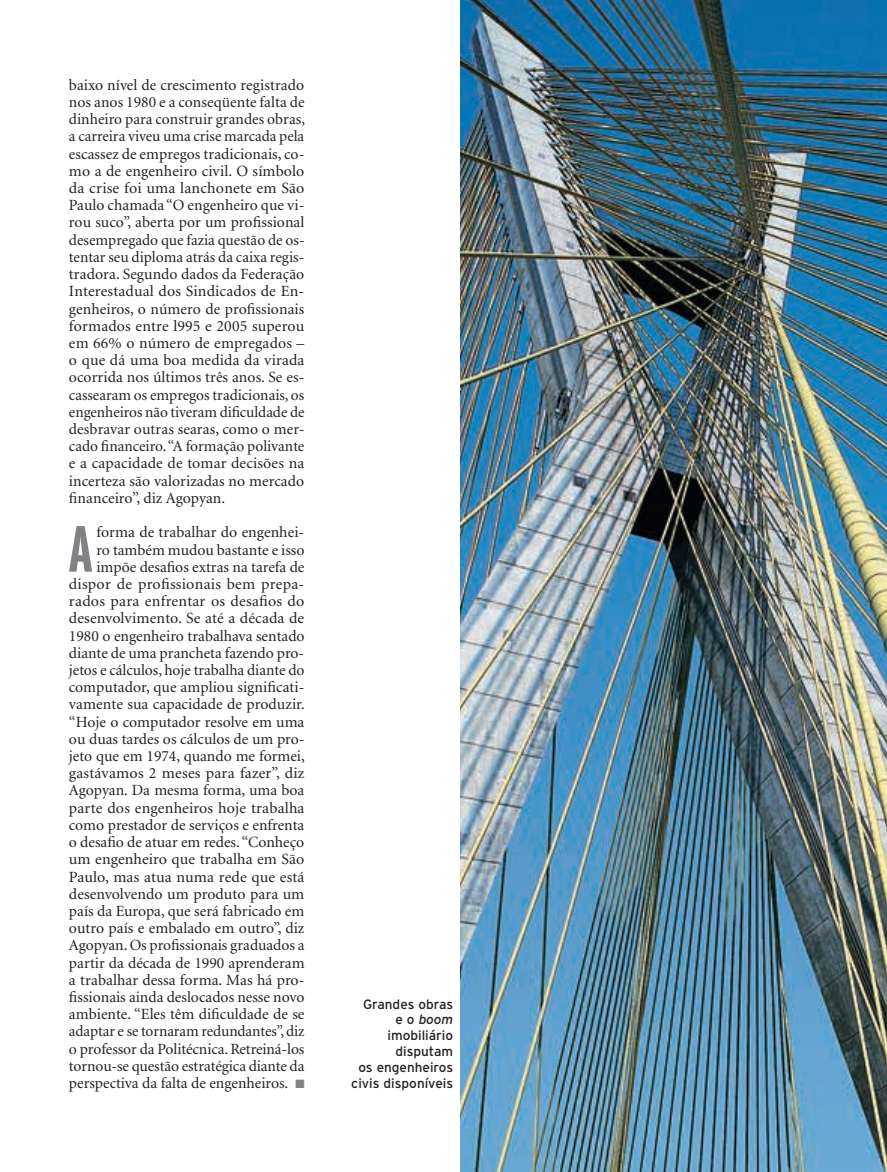
<style>
.page{position:relative;width:887px;height:1172px;background:#fff}
.page>*{position:absolute;margin:0;border:0;box-sizing:border-box;transform-origin:0 0}
.t1{font:700 extra-condensed 65.1px "Interstate";color:#808285;scale:1.04 1}
.t2{font:15.6px/17.2px "Minion";color:#231f20;text-align:justify}
.t3{font:13.5px/15.8px "Interstate";color:#231f20;text-align:right}
.s1{color:#808285}
.s2{font-style:italic}
</style>
<div class="page">
<img style="left:460px;top:0;width:426px;height:1171px">
<p class="t2" style="left:69px;top:77px;width:237px">baixo nível de crescimento registrado nos anos 1980 e a conseqüente falta de dinheiro para construir grandes obras, a carreira viveu uma crise marcada pela escassez de empregos tradicionais, co&shy;mo a de engenheiro civil. O símbolo da crise foi uma lanchonete em São Paulo chamada “O engenheiro que vi&shy;rou suco”, aberta por um profissional desempregado que fazia questão de os&shy;tentar seu diploma atrás da caixa regis&shy;tradora. Segundo dados da Federação Interestadual dos Sindicados de En&shy;genheiros, o número de profissionais formados entre l995 e 2005 superou em 66% o número de empregados – o que dá uma boa medida da virada ocorrida nos últimos três anos. Se es&shy;cassearam os empregos tradicionais, os engenheiros não tiveram dificuldade de desbravar outras searas, como o mer&shy;cado financeiro. “A formação polivante e a capacidade de tomar decisões na incerteza são valorizadas no mercado financeiro”, diz Agopyan.</p>
<h1 class="t1" style="left:68px;top:525px;width:25px">A</h1>
<p class="t2" style="left:69px;top:524px;width:237px;text-align:right">forma de trabalhar do engenhei-<br>ro também mudou bastante e isso impõe desafios extras na tarefa de dispor de profissionais bem prepa&shy;rados para enfrentar os desafios do desenvolvimento. Se até a década de 1980 o engenheiro trabalhava sentado diante de uma prancheta fazendo pro&shy;jetos e cálculos, hoje trabalha diante do computador, que ampliou significati&shy;vamente sua capacidade de produzir. “Hoje o computador resolve em uma ou duas tardes os cálculos de um pro&shy;jeto que em 1974, quando me formei, gastávamos 2 meses para fazer”, diz Agopyan. Da mesma forma, uma boa parte dos engenheiros hoje trabalha como prestador de serviços e enfrenta o desafio de atuar em redes. “Conheço um engenheiro que trabalha em São Paulo, mas atua numa rede que está desenvolvendo um produto para um país da Europa, que será fabricado em outro país e embalado em outro”, diz Agopyan. Os profissionais graduados a partir da década de 1990 aprenderam a trabalhar dessa forma. Mas há pro&shy;fissionais ainda deslocados nesse novo ambiente. “Eles têm dificuldade de se adaptar e se tornaram redundantes”, diz o professor da Politécnica. Retreiná-los tornou-se questão estratégica diante da perspectiva da falta de engenheiros. <span class="s1">■</span></p>
<p class="t3" style="left:351px;top:997px;width:103px">G randes obras<br>e o <span class="s2">boom </span>imobiliário disputam<br>os engenheiros civis disponíveis</p>
</div>
